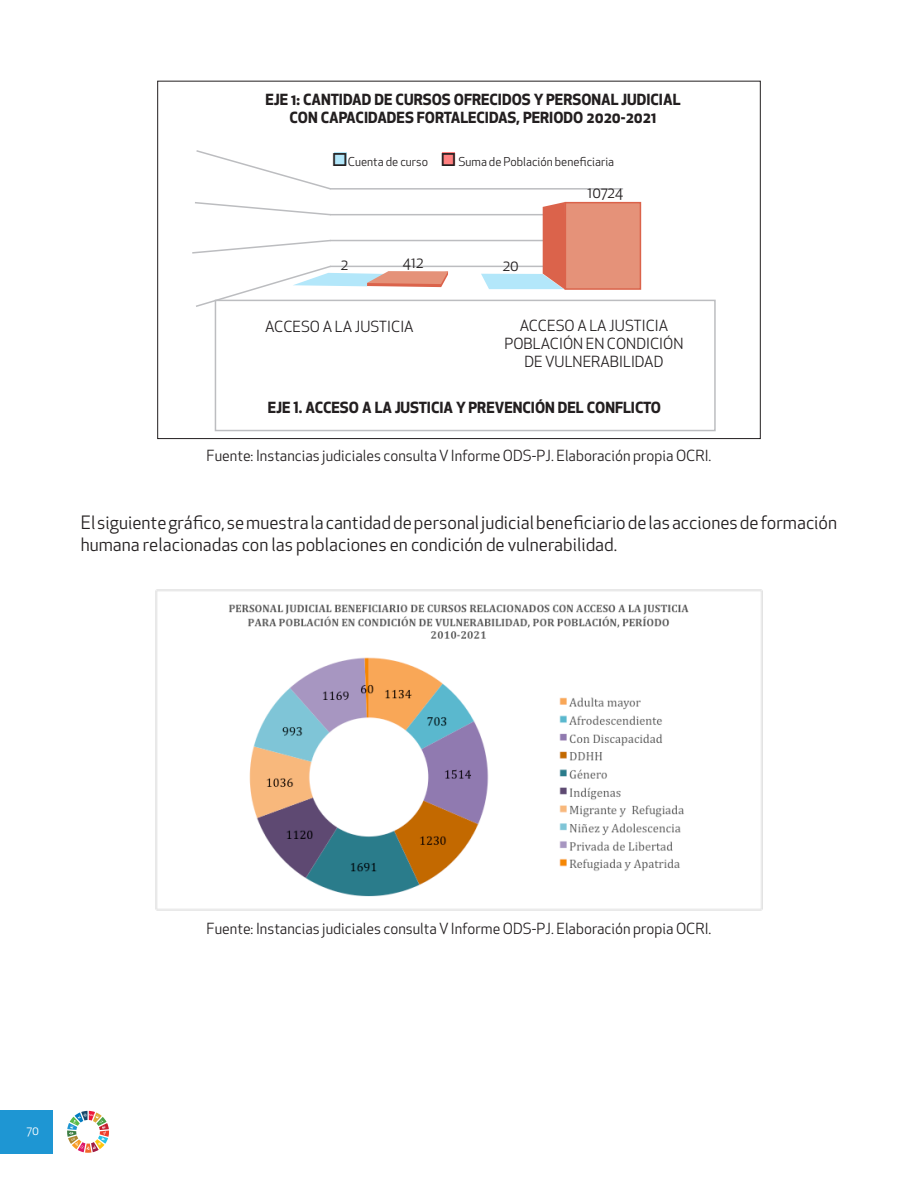
<style>
.page{position:relative;width:918px;height:1188px;background:#fff}
.page>*{position:absolute;margin:0;border:0;box-sizing:border-box;transform-origin:0 0}
.t1{font:18px/22.5px "Apex New";color:#231f20}
.t2{font:15px "Apex New";color:#231f20}
.t3{font:700 15px/18px "Apex New";color:#231f20;text-align:center}
.t4{font:12px "Apex New";color:#231f20}
.t5{font:12px "Apex New";color:#fff}
</style>
<div class="page">
<div style="left:0;top:1110px;width:53px;height:44px;background:#1e96d3"></div>
<svg style="left:67px;top:1111px;width:42px;height:42px"></svg>
<hr style="left:330px;top:266px;width:293px;height:1px;background:#bcbdc0">
<hr style="left:330px;top:240px;width:293px;height:1px;background:#bcbdc0">
<hr style="left:330px;top:214px;width:293px;height:1px;background:#bcbdc0">
<hr style="left:330px;top:188px;width:293px;height:2px;background:#bcbdc0">
<svg style="left:192px;top:239px;width:140px;height:15px"></svg>
<svg style="left:195px;top:202px;width:137px;height:14px"></svg>
<svg style="left:196px;top:150px;width:136px;height:40px"></svg>
<div style="left:565px;top:202px;width:76px;height:88px;background:#e59279;border:2px solid #db634b"></div>
<svg style="left:481px;top:202px;width:84px;height:88px"></svg>
<div style="left:334px;top:153px;width:13px;height:12px;background:#b3e7fa"></div>
<div style="left:442px;top:153px;width:13px;height:12px;background:#ff8080"></div>
<svg style="left:196px;top:265px;width:252px;height:43px"></svg>
<div style="left:215px;top:300px;width:501px;height:131px;border:2px solid #bcbdc0"></div>
<img style="left:156px;top:590px;width:606px;height:321px">
<p class="t3" style="left:266px;top:90px;width:416px">EJE 1: CANTIDAD DE CURSOS OFRECIDOS Y PERSONAL JUDICIAL<br>CON CAPACIDADES FORTALECIDAS, PERIODO 2020-2021</p>
<p class="t4" style="left:332px;top:154px;width:284px">□Cuenta de curso □ Suma de Población beneficiaria</p>
<p class="t2" style="left:341px;top:255px;width:9px">2</p>
<p class="t2" style="left:403px;top:254px;width:22px">412</p>
<p class="t2" style="left:503px;top:256px;width:18px">20</p>
<p class="t2" style="left:587px;top:183px;width:38px">10724</p>
<p class="t2" style="left:520px;top:316px;width:150px">ACCESO A LA JUSTICIA</p>
<p class="t2" style="left:505px;top:334px;width:180px">POBLACIÓN EN CONDICIÓN</p>
<p class="t2" style="left:524px;top:352px;width:141px">DE VULNERABILIDAD</p>
<p class="t3" style="left:268px;top:398px;width:395px">EJE 1. ACCESO A LA JUSTICIA Y PREVENCIÓN DEL CONFLICTO</p>
<p class="t2" style="left:206px;top:447px;width:507px">Fuente: Instancias judiciales consulta V Informe ODS-PJ. Elaboración propia OCRI.</p>
<p class="t2" style="left:265px;top:317px;width:150px">ACCESO A LA JUSTICIA</p>
<p class="t1" style="left:81px;top:511px;width:758px">El siguiente gráfico, se muestra la cantidad de personal judicial beneficiario de las acciones de formación humana relacionadas con las poblaciones en condición de vulnerabilidad.</p>
<p class="t5" style="left:27px;top:1123px;width:14px">70</p>
<p class="t2" style="left:206px;top:919px;width:507px">Fuente: Instancias judiciales consulta V Informe ODS-PJ. Elaboración propia OCRI.</p>
</div>
